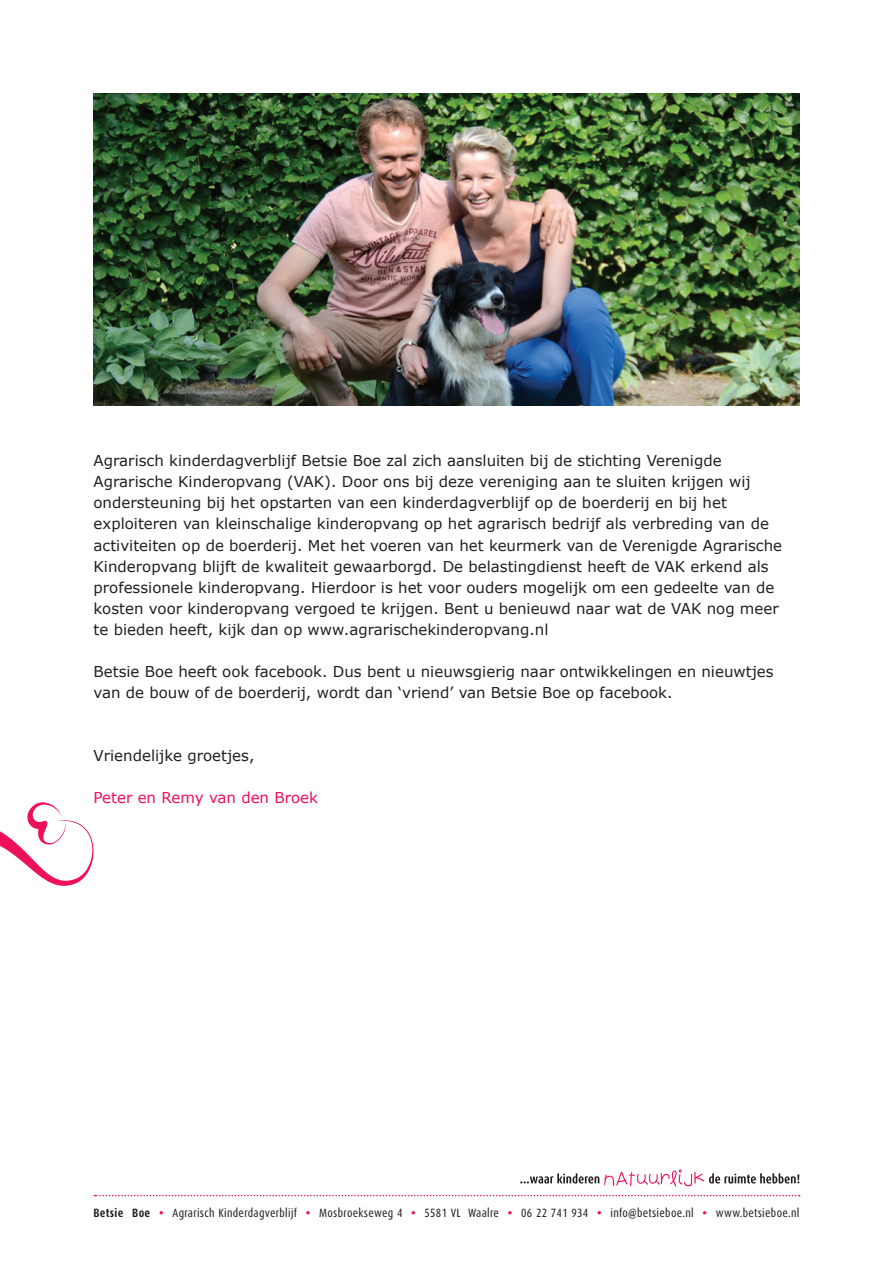
<style>
.page{position:relative;width:893px;height:1263px;background:#fff}
.page>*{position:absolute;margin:0;border:0;box-sizing:border-box;transform-origin:0 0}
.t1{font:15px/21px "Verdana";color:#231f20}
.t2{font:15px "Verdana";color:#ee1059}
.t3{font:12px "Dax Condensed";letter-spacing:.025em;color:#231f20}
.s1{font-weight:700}
.s2{font-weight:700;color:#ee1059}
</style>
<div class="page">
<svg style="left:520px;top:1169px;width:279px;height:17px"></svg>
<svg style="left:94px;top:1195px;width:706px;height:1px"></svg>
<svg style="left:0;top:802px;width:94px;height:84px"></svg>
<img style="left:94px;top:94px;width:705px;height:311px">
<p class="t1" style="left:94px;top:450px;width:690px">Agrarisch kinderdagverblijf Betsie Boe zal zich aansluiten bij de stichting Verenigde Agrarische Kinderopvang (VAK). Door ons bij deze vereniging aan te sluiten krijgen wij ondersteuning bij het opstarten van een kinderdagverblijf op de boerderij en bij het exploiteren van kleinschalige kinderopvang op het agrarisch bedrijf als verbreding van de activiteiten op de boerderij. Met het voeren van het keurmerk van de Verenigde Agrarische Kinderopvang blijft de kwaliteit gewaarborgd. De belastingdienst heeft de VAK erkend als professionele kinderopvang. Hierdoor is het voor ouders mogelijk om een gedeelte van de kosten voor kinderopvang vergoed te krijgen. Bent u benieuwd naar wat de VAK nog meer te bieden heeft, kijk dan op www.agrarischekinderopvang.nl</p>
<p class="t1" style="left:94px;top:660px;width:682px">Betsie Boe heeft ook facebook. Dus bent u nieuwsgierig naar ontwikkelingen en nieuwtjes van de bouw of de boerderij, wordt dan ‘vriend’ van Betsie Boe op facebook.</p>
<p class="t1" style="left:94px;top:744px;width:162px">Vriendelijke groetjes,</p>
<p class="t2" style="left:94px;top:787px;width:226px">Peter en Remy van den Broek</p>
<p class="t3" style="left:94px;top:1206px;width:707px"><span class="s1">Betsie Boe</span> <span class="s2">•</span> Agrarisch Kinderdagverblijf <span class="s2">•</span> Mosbroekseweg 4 <span class="s2">•</span> 5581 VL Waalre <span class="s2">•</span> 06 22 741 934 <span class="s2">•</span> info<span class="s1">@</span>betsieboe.nl <span class="s2">•</span> www.betsieboe.nl</p>
</div>
